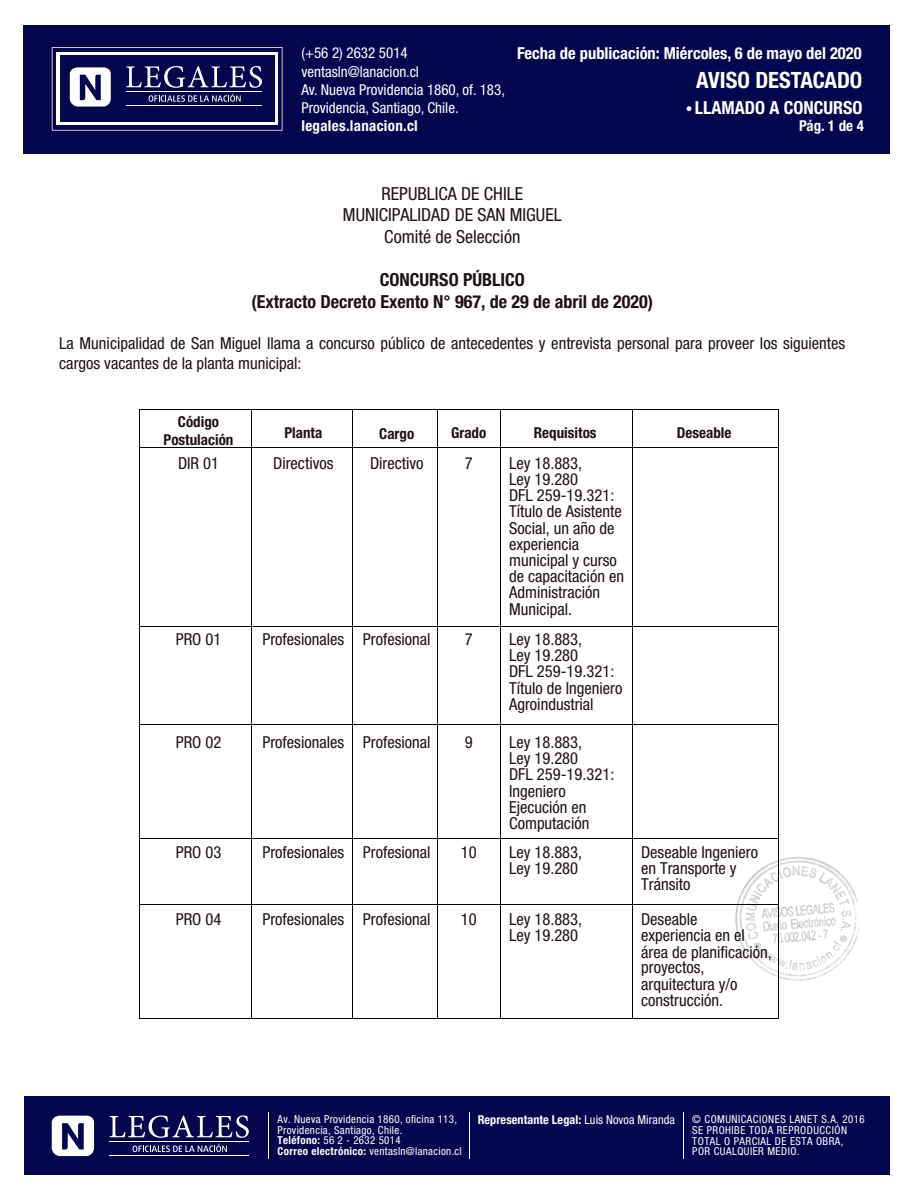
<style>
.page{position:relative;width:918px;height:1188px;background:#fff}
.page>*{position:absolute;margin:0;border:0;box-sizing:border-box;transform-origin:0 0}
.t1{font:700 condensed 22.5px "Helvetica Neue LT Std";color:#fff}
.t2{font:700 condensed 18px/21.6px "Helvetica Neue LT Std";color:#1f1214;text-align:center}
.t3{font:condensed 18px/21.6px "Helvetica Neue LT Std";color:#1f1214;text-align:center}
.t4{font:700 condensed 18px "Helvetica Neue LT Std";color:#fff}
.t5{font:condensed 16.5px/16.2px "Helvetica Neue LT Std";color:#1f1214}
.t6{font:700 condensed 16.5px "Helvetica Neue LT Std";color:#fff}
.t7{font:condensed 15px/18px "Helvetica Neue LT Std";color:#fff}
.t8{font:700 condensed 15px/18px "Helvetica Neue LT Std";color:#1f1214;text-align:center}
.t9{font:700 condensed 15px "Helvetica Neue LT Std";letter-spacing:.02em;color:#fff}
.t10{font:700 condensed 12.3px "Helvetica Neue LT Std";letter-spacing:.005em;color:#fff}
.t11{font:condensed 10.95px/10.6px "Helvetica Neue LT Std";letter-spacing:.04em;color:#fff}
.s1{font-weight:700}
.s2{font-weight:400}
</style>
<div class="page">
<img style="left:735px;top:856px;width:124px;height:125px">
<div style="left:24px;top:25px;width:866px;height:129px;background:#05074e"></div>
<svg style="left:52px;top:47px;width:231px;height:84px"></svg>
<hr style="left:126px;top:91px;width:136px;height:1px;background:#fff">
<hr style="left:126px;top:105px;width:136px;height:1px;background:#fff">
<div style="left:24px;top:1096px;width:865px;height:79px;background:#05074e"></div>
<hr style="left:269px;top:1113px;width:1px;height:46px;background:#fff">
<hr style="left:469px;top:1113px;width:1px;height:46px;background:#fff">
<hr style="left:684px;top:1113px;width:1px;height:46px;background:#fff">
<svg style="left:110px;top:1115px;width:139px;height:23px"></svg>
<svg style="left:133px;top:1144px;width:94px;height:8px"></svg>
<svg style="left:52px;top:1116px;width:42px;height:40px"></svg>
<hr style="left:110px;top:1155px;width:139px;height:1px;background:#fff">
<hr style="left:110px;top:1141px;width:139px;height:1px;background:#fff">
<svg style="left:687px;top:106px;width:4px;height:5px"></svg>
<hr style="left:139px;top:409px;width:640px;height:1px;background:#040503">
<hr style="left:139px;top:447px;width:640px;height:1px;background:#040503">
<hr style="left:139px;top:626px;width:640px;height:1px;background:#040503">
<hr style="left:139px;top:724px;width:640px;height:1px;background:#040503">
<hr style="left:139px;top:839px;width:640px;height:1px;background:#040503">
<hr style="left:139px;top:904px;width:640px;height:1px;background:#040503">
<hr style="left:139px;top:1018px;width:640px;height:1px;background:#040503">
<hr style="left:139px;top:410px;width:1px;height:609px;background:#040503">
<hr style="left:252px;top:410px;width:1px;height:609px;background:#040503">
<hr style="left:352px;top:410px;width:1px;height:609px;background:#040503">
<hr style="left:437px;top:410px;width:1px;height:609px;background:#040503">
<hr style="left:500px;top:410px;width:1px;height:609px;background:#040503">
<hr style="left:632px;top:410px;width:1px;height:609px;background:#040503">
<hr style="left:778px;top:410px;width:1px;height:609px;background:#040503">
<p class="t7" style="left:301px;top:44px;width:108px">(+56 2) 2632 5014</p>
<p class="t6" style="left:517px;top:43px;width:346px">Fecha de publicación: Miércoles, 6 de mayo del 2020</p>
<p class="t7" style="left:301px;top:62px;width:205px">ventasln@lanacion.cl<br>Av. Nueva Providencia 1860, of. 183,<br>Providencia, Santiago, Chile.</p>
<p class="t9" style="left:301px;top:116px;width:118px">legales.lanacion.cl</p>
<h1 class="t1" style="left:696px;top:67px;width:168px">AVISO DESTACADO</h1>
<p class="t9" style="left:799px;top:116px;width:66px">Pág. 1 de 4</p>
<p class="t4" style="left:695px;top:97px;width:169px">LLAMADO A CONCURSO</p>
<p class="t3" style="left:343px;top:182px;width:220px">REPUBLICA DE CHILE<br>MUNICIPALIDAD DE SAN MIGUEL<br>Comité de Selección</p>
<p class="t2" style="left:251px;top:269px;width:403px">CONCURSO PÚBLICO<br>(Extracto Decreto Exento N° 967, de 29 de abril de 2020)</p>
<p class="t5" style="left:59px;top:333px;width:788px;line-height:19.8px">La Municipalidad de San Miguel llama a concurso público de antecedentes y entrevista personal para proveer los siguientes cargos vacantes de la planta municipal:</p>
<p class="t8" style="left:164px;top:412px;width:71px">Código<br>Postulación</p>
<p class="t8" style="left:284px;top:423px;width:39px">Planta</p>
<p class="t8" style="left:379px;top:425px;width:37px">Cargo</p>
<p class="t8" style="left:451px;top:424px;width:37px">Grado</p>
<p class="t8" style="left:534px;top:423px;width:64px">Requisitos</p>
<p class="t8" style="left:677px;top:424px;width:56px">Deseable</p>
<p class="t5" style="left:178px;top:455px;width:43px">DIR 01</p>
<p class="t5" style="left:176px;top:631px;width:47px">PRO 01</p>
<p class="t5" style="left:176px;top:734px;width:47px">PRO 02</p>
<p class="t5" style="left:176px;top:844px;width:47px">PRO 03</p>
<p class="t5" style="left:176px;top:911px;width:47px">PRO 04</p>
<p class="t5" style="left:273px;top:455px;width:62px">Directivos</p>
<p class="t5" style="left:370px;top:455px;width:55px">Directivo</p>
<p class="t5" style="left:262px;top:631px;width:83px">Profesionales</p>
<p class="t5" style="left:363px;top:631px;width:69px">Profesional</p>
<p class="t5" style="left:262px;top:734px;width:83px">Profesionales</p>
<p class="t5" style="left:363px;top:734px;width:69px">Profesional</p>
<p class="t5" style="left:262px;top:844px;width:83px">Profesionales</p>
<p class="t5" style="left:363px;top:844px;width:69px">Profesional</p>
<p class="t5" style="left:262px;top:911px;width:83px">Profesionales</p>
<p class="t5" style="left:363px;top:911px;width:69px">Profesional</p>
<p class="t5" style="left:465px;top:455px;width:9px">7</p>
<p class="t5" style="left:509px;top:455px;width:116px">Ley 18.883,<br>Ley 19.280<br>DFL 259-19.321:<br>Título de Asistente<br>Social, un año de experiencia municipal y curso de capacitación en<br>Administración<br>Municipal.</p>
<p class="t5" style="left:465px;top:631px;width:9px">7</p>
<p class="t5" style="left:509px;top:631px;width:115px">Ley 18.883,<br>Ley 19.280<br>DFL 259-19.321:<br>Título de Ingeniero<br>Agroindustrial</p>
<p class="t5" style="left:465px;top:734px;width:9px">9</p>
<p class="t5" style="left:509px;top:734px;width:107px">Ley 18.883,<br>Ley 19.280<br>DFL 259-19.321:<br>Ingeniero<br>Ejecución en<br>Computación</p>
<p class="t5" style="left:461px;top:844px;width:17px">10</p>
<p class="t5" style="left:509px;top:844px;width:75px">Ley 18.883,<br>Ley 19.280</p>
<p class="t5" style="left:641px;top:844px;width:119px">Deseable Ingeniero en Transporte y<br>Tránsito</p>
<p class="t5" style="left:461px;top:911px;width:17px">10</p>
<p class="t5" style="left:509px;top:911px;width:75px">Ley 18.883,<br>Ley 19.280</p>
<p class="t5" style="left:641px;top:911px;width:132px">Deseable<br>experiencia en el área de planificación, proyectos, arquitectura y/o construcción.</p>
<p class="t11" style="left:278px;top:1114px;width:186px">Av. Nueva Providencia 1860, oficina 113, Providencia, Santiago, Chile.<br><span class="s1">Teléfono:</span> 56 2 - 2632 5014<br><span class="s1">Correo electrónico:</span> ventasln@lanacion.cl</p>
<p class="t10" style="left:478px;top:1112px;width:199px">Representante Legal: <span class="s2">Luis Novoa Miranda</span></p>
<p class="t11" style="left:692px;top:1114px;width:174px">© COMUNICACIONES LANET S.A. 2016<br>SE PROHIBE TODA REPRODUCCIÓN<br>TOTAL O PARCIAL DE ESTA OBRA,<br>POR CUALQUIER MEDIO.</p>
</div>
